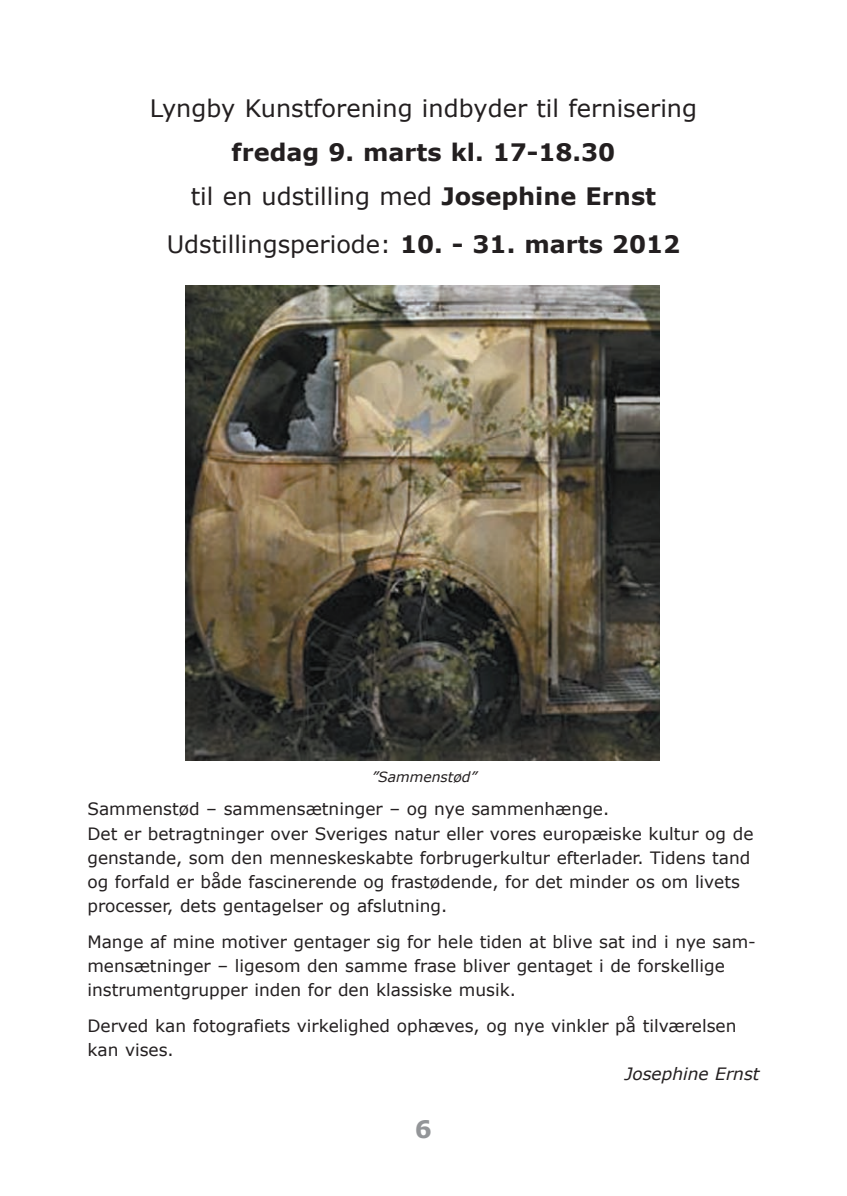
<style>
.page{position:relative;width:847px;height:1196px;background:#fff}
.page>*{position:absolute;margin:0;border:0;box-sizing:border-box;transform-origin:0 0}
.t1{font:24px "Verdana";color:#231f20}
.t2{font:700 24px/44px "Verdana";color:#231f20;text-align:center}
.t3{font:700 24px "Verdana";color:#939598}
.t4{font:17px/24px "Verdana";color:#231f20}
.t5{font:italic 17px "Verdana";color:#231f20}
.t6{font:italic 14px "Verdana";color:#231f20}
.s1{font-weight:400}
.s2{font-weight:700}
</style>
<div class="page">
<img style="left:185px;top:286px;width:474px;height:474px">
<h1 class="t1" style="left:150px;top:93px;width:548px">Lyngby Kunstforening indbyder til fernisering</h1>
<h1 class="t2" style="left:191px;top:131px;width:467px">fredag 9. marts kl. 17-18.30<br><span class="s1">til en udstilling med</span> Josephine Ernst</h1>
<h1 class="t1" style="left:167px;top:229px;width:515px">Udstillingsperiode: <span class="s2">10. - 31. marts 2012</span></h1>
<p class="t6" style="left:371px;top:768px;width:107px">”Sammenstød”</p>
<p class="t4" style="left:87px;top:797px;width:667px">Sammenstød – sammensætninger – og nye sammenhænge.<br>Det er betragtninger over Sveriges natur eller vores europæiske kultur og de genstande, som den menneskeskabte forbrugerkultur efterlader. Tidens tand og forfald er både fascinerende og frastødende, for det minder os om livets processer, dets gentagelser og afslutning.</p>
<p class="t4" style="left:87px;top:929px;width:670px">Mange af mine motiver gentager sig for hele tiden at blive sat ind i nye sam&shy;mensætninger – ligesom den samme frase bliver gentaget i de forskellige instrumentgrupper inden for den klassiske musik.</p>
<p class="t4" style="left:87px;top:1013px;width:650px">Derved kan fotografiets virkelighed ophæves, og nye vinkler på tilværelsen kan vises.</p>
<p class="t5" style="left:624px;top:1062px;width:136px">Josephine Ernst</p>
<h1 class="t3" style="left:415px;top:1113px;width:19px">6</h1>
</div>
